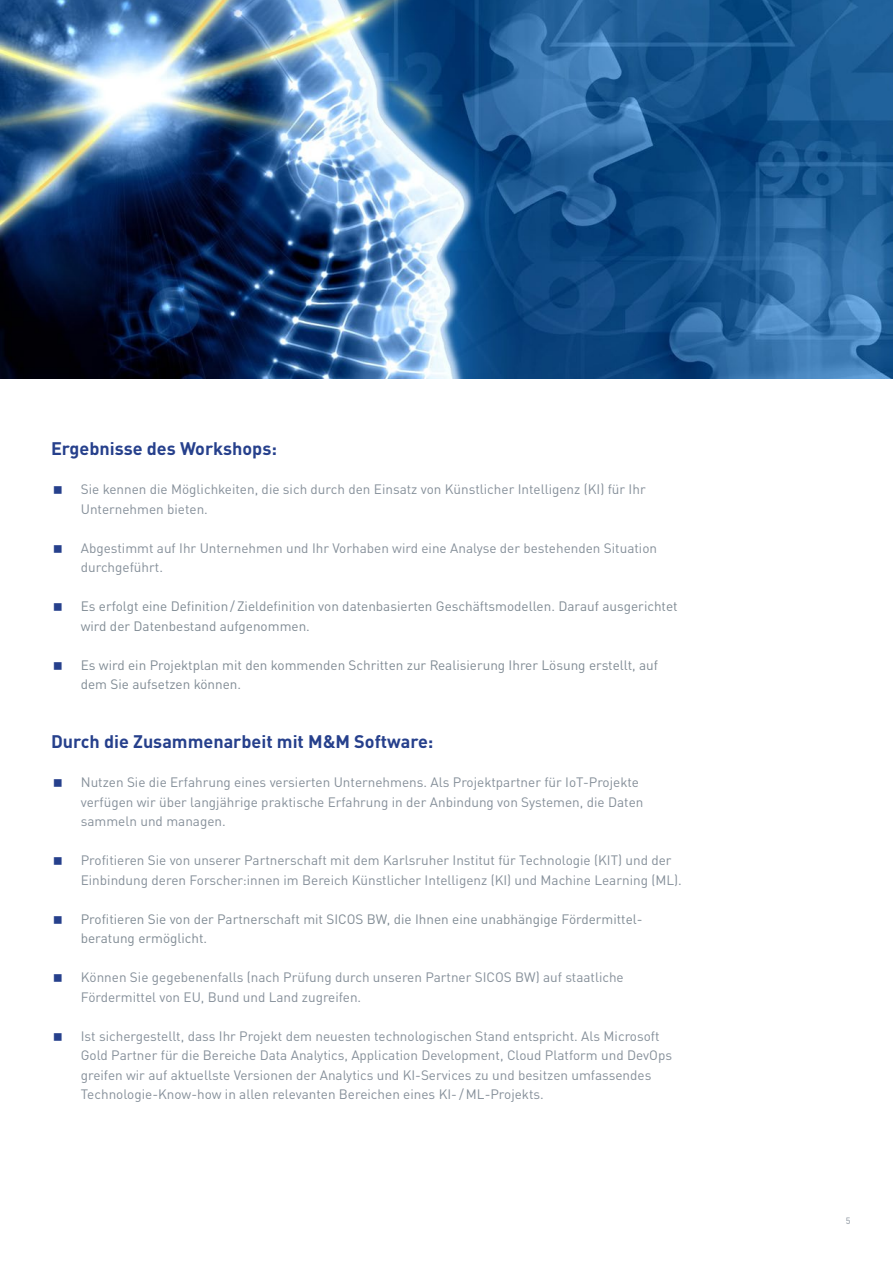
<style>
.page{position:relative;width:893px;height:1263px;background:#fff}
.page>*{position:absolute;margin:0;border:0;box-sizing:border-box;transform-origin:0 0}
.t1{font:700 18px "DINOT";color:#26408c}
.t2{font:13.5px/19.5px "DINOT";color:#858f99}
.t3{font:13.5px/19.5px "DINOT";color:#808b94}
.t4{font:9px "DINOT";color:#858f99}
</style>
<div class="page">
<img style="left:0;top:0;width:893px;height:378px">
<h1 class="t1" style="left:51px;top:435px;width:227px">Ergebnisse des Workshops:</h1>
<p class="t2" style="left:81px;top:479px;width:566px">Sie kennen die Möglichkeiten, die sich durch den Einsatz von Künstlicher Intelligenz (KI) für Ihr<br>Unternehmen bieten.</p>
<p class="t2" style="left:81px;top:537px;width:578px">Abgestimmt auf Ihr Unternehmen und Ihr Vorhaben wird eine Analyse der bestehenden Situation durchgeführt.</p>
<p class="t3" style="left:81px;top:596px;width:598px">Es erfolgt eine Definition / Zieldefinition von datenbasierten Geschäftsmodellen. Darauf ausgerichtet wird der Datenbestand aufgenommen.</p>
<p class="t3" style="left:81px;top:654px;width:579px">Es wird ein Projektplan mit den kommenden Schritten zur Realisierung Ihrer Lösung erstellt, auf dem Sie aufsetzen können.</p>
<h1 class="t1" style="left:51px;top:727px;width:384px">Durch die Zusammenarbeit mit M&amp;M Software:</h1>
<p class="t2" style="left:81px;top:771px;width:564px">Nutzen Sie die Erfahrung eines versierten Unternehmens. Als Projektpartner für IoT-Projekte verfügen wir über langjährige praktische Erfahrung in der Anbindung von Systemen, die Daten sammeln und managen.</p>
<p class="t2" style="left:81px;top:849px;width:602px">Profitieren Sie von unserer Partnerschaft mit dem Karlsruher Institut für Technologie (KIT) und der<br>Einbindung deren Forscher:innen im Bereich Künstlicher Intelligenz (KI) und Machine Learning (ML).</p>
<p class="t3" style="left:81px;top:908px;width:563px">Profitieren Sie von der Partnerschaft mit SICOS BW, die Ihnen eine unabhängige Fördermittel&shy;beratung ermöglicht.</p>
<p class="t2" style="left:81px;top:966px;width:544px">Können Sie gegebenenfalls (nach Prüfung durch unseren Partner SICOS BW) auf staatliche<br>Fördermittel von EU, Bund und Land zugreifen.</p>
<p class="t2" style="left:81px;top:1025px;width:593px">Ist sichergestellt, dass Ihr Projekt dem neuesten technologischen Stand entspricht. Als Microsoft Gold Partner für die Bereiche Data Analytics, Application Development, Cloud Platform und DevOps greifen wir auf aktuellste Versionen der Analytics und KI-Services zu und besitzen umfassendes Technologie-Know-how in allen relevanten Bereichen eines KI- / ML-Projekts.</p>
<p class="t4" style="left:846px;top:1214px;width:6px">5</p>
</div>
